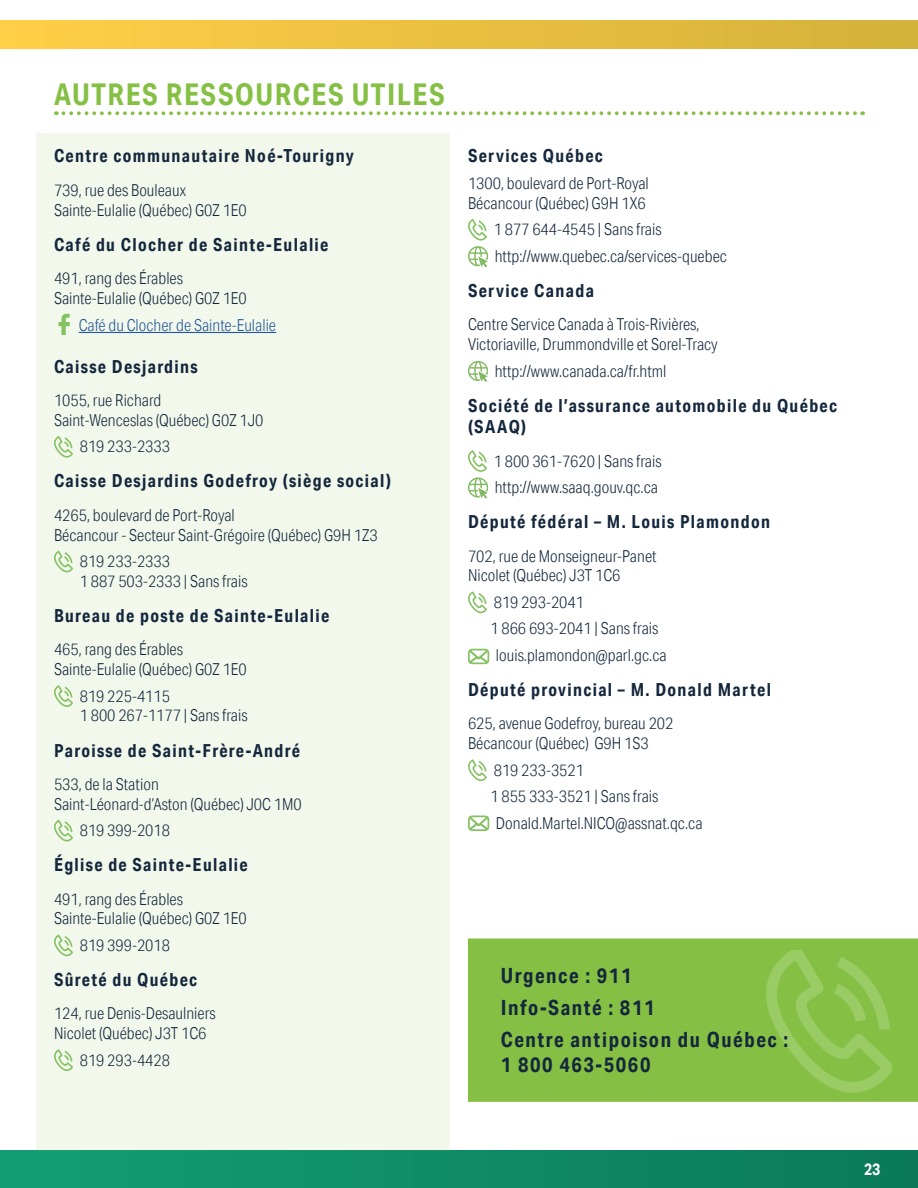
<style>
.page{position:relative;width:918px;height:1188px;background:#fff}
.page>*{position:absolute;margin:0;border:0;box-sizing:border-box;transform-origin:0 0}
.t1{font:700 30px "Aktiv Grotesk Cd";letter-spacing:.05em;color:#85c044}
.t2{font:700 21px/32px "Aktiv Grotesk Cd";letter-spacing:.075em;color:#14273c}
.t3{font:700 18px/21.6px "Aktiv Grotesk Cd";letter-spacing:.075em;color:#14273c}
.t4{font:300 16.5px/19.8px "Aktiv Grotesk Cd";color:#14273c}
.t5{font:300 16.5px "Aktiv Grotesk Cd";color:#245897}
.t6{font:700 16.5px "Aktiv Grotesk Cd";color:#fff}
</style>
<div class="page">
<div style="left:0;top:21px;width:918px;height:28px;background:linear-gradient(to right,#ffcf47,#d5b13a)"></div>
<div style="left:0;top:1151px;width:918px;height:37px;background:linear-gradient(to right,#149e74,#0a7a58)"></div>
<svg style="left:63px;top:111px;width:800px;height:4px"></svg>
<div style="left:36px;top:133px;width:414px;height:1018px;background:#f3f8ec"></div>
<hr style="left:79px;top:332px;width:197px;height:1px;background:#245897">
<svg style="left:58px;top:314px;width:12px;height:21px"></svg>
<svg style="left:54px;top:436px;width:19px;height:22px"></svg>
<svg style="left:54px;top:551px;width:19px;height:21px"></svg>
<svg style="left:54px;top:686px;width:19px;height:21px"></svg>
<svg style="left:54px;top:820px;width:19px;height:22px"></svg>
<svg style="left:54px;top:935px;width:19px;height:21px"></svg>
<svg style="left:54px;top:1050px;width:19px;height:21px"></svg>
<svg style="left:468px;top:219px;width:20px;height:48px"></svg>
<svg style="left:468px;top:361px;width:20px;height:21px"></svg>
<svg style="left:468px;top:451px;width:20px;height:47px"></svg>
<svg style="left:468px;top:592px;width:19px;height:21px"></svg>
<svg style="left:468px;top:649px;width:21px;height:15px"></svg>
<svg style="left:468px;top:760px;width:19px;height:21px"></svg>
<svg style="left:468px;top:816px;width:21px;height:15px"></svg>
<div style="left:468px;top:939px;width:450px;height:163px;background:#85c044"></div>
<svg style="left:767px;top:951px;width:125px;height:142px;background:#8bc34e"></svg>
<h1 class="t1" style="left:54px;top:75px;width:392px">AUTRES RESSOURCES UTILES</h1>
<p class="t3" style="left:54px;top:145px;width:301px">Centre communautaire Noé-Tourigny</p>
<p class="t4" style="left:54px;top:180px;width:194px">739, rue des Bouleaux<br>Sainte-Eulalie (Québec) G0Z 1E0</p>
<p class="t3" style="left:54px;top:233px;width:276px">Café du Clocher de Sainte-Eulalie</p>
<p class="t4" style="left:54px;top:268px;width:194px">491, rang des Érables<br>Sainte-Eulalie (Québec) G0Z 1E0</p>
<p class="t5" style="left:79px;top:316px;width:199px">Café du Clocher de Sainte-Eulalie</p>
<p class="t3" style="left:54px;top:355px;width:145px">Caisse Desjardins</p>
<p class="t4" style="left:54px;top:390px;width:211px">1055, rue Richard<br>Saint-Wenceslas (Québec) G0Z 1J0</p>
<p class="t4" style="left:80px;top:437px;width:92px">819 233-2333</p>
<p class="t3" style="left:54px;top:470px;width:339px">Caisse Desjardins Godefroy (siège social)</p>
<p class="t4" style="left:54px;top:505px;width:325px">4265, boulevard de Port-Royal<br>Bécancour - Secteur Saint-Grégoire (Québec) G9H 1Z3</p>
<p class="t4" style="left:80px;top:551px;width:169px">819 233-2333<br>1 887 503-2333 | Sans frais</p>
<p class="t3" style="left:54px;top:605px;width:277px">Bureau de poste de Sainte-Eulalie</p>
<p class="t4" style="left:54px;top:639px;width:194px">465, rang des Érables<br>Sainte-Eulalie (Québec) G0Z 1E0</p>
<p class="t4" style="left:80px;top:686px;width:169px">819 225-4115<br>1 800 267-1177 | Sans frais</p>
<p class="t3" style="left:54px;top:739px;width:248px">Paroisse de Saint-Frère-André</p>
<p class="t4" style="left:54px;top:774px;width:249px">533, de la Station<br>Saint-Léonard-d’Aston (Québec) J0C 1M0</p>
<p class="t4" style="left:80px;top:820px;width:92px">819 399-2018</p>
<p class="t3" style="left:54px;top:854px;width:195px">Église de Sainte-Eulalie</p>
<p class="t4" style="left:54px;top:889px;width:194px">491, rang des Érables<br>Sainte-Eulalie (Québec) G0Z 1E0</p>
<p class="t4" style="left:80px;top:935px;width:92px">819 399-2018</p>
<p class="t3" style="left:54px;top:969px;width:145px">Sûreté du Québec</p>
<p class="t4" style="left:54px;top:1004px;width:163px">124, rue Denis-Desaulniers<br>Nicolet (Québec) J3T 1C6</p>
<p class="t4" style="left:80px;top:1050px;width:92px">819 293-4428</p>
<p class="t3" style="left:468px;top:145px;width:136px">Services Québec</p>
<p class="t4" style="left:468px;top:173px;width:182px">1300, boulevard de Port-Royal<br>Bécancour (Québec) G9H 1X6</p>
<p class="t4" style="left:494px;top:216px;width:235px;line-height:26.5px">1 877 644-4545 | Sans frais http://www.quebec.ca/services-quebec</p>
<p class="t3" style="left:468px;top:280px;width:127px">Service Canada</p>
<p class="t4" style="left:468px;top:314px;width:251px">Centre Service Canada à Trois-Rivières,<br>Victoriaville, Drummondville et Sorel-Tracy</p>
<p class="t4" style="left:495px;top:361px;width:173px">http://www.canada.ca/fr.html</p>
<p class="t3" style="left:468px;top:394px;width:371px">Société de l’assurance automobile du Québec (SAAQ)</p>
<p class="t4" style="left:494px;top:447px;width:169px;line-height:26.5px">1 800 361-7620 | Sans frais http://www.saaq.gouv.qc.ca</p>
<p class="t3" style="left:468px;top:511px;width:304px">Député fédéral – M. Louis Plamondon</p>
<p class="t4" style="left:468px;top:546px;width:190px">702, rue de Monseigneur-Panet<br>Nicolet (Québec) J3T 1C6</p>
<p class="t4" style="left:494px;top:592px;width:92px">819 293-2041</p>
<p class="t4" style="left:490px;top:619px;width:169px">1 866 693-2041 | Sans frais</p>
<p class="t4" style="left:496px;top:645px;width:172px">louis.plamondon@parl.gc.ca</p>
<p class="t3" style="left:468px;top:679px;width:304px">Député provincial – M. Donald Martel</p>
<p class="t4" style="left:468px;top:714px;width:207px">625, avenue Godefroy, bureau 202<br>Bécancour (Québec) G9H 1S3</p>
<p class="t4" style="left:494px;top:760px;width:92px">819 233-3521</p>
<p class="t4" style="left:490px;top:787px;width:169px">1 855 333-3521 | Sans frais</p>
<p class="t4" style="left:496px;top:813px;width:208px">Donald.Martel.NICO@assnat.qc.ca</p>
<p class="t2" style="left:501px;top:959px;width:289px">Urgence : 911<br>Info-Santé : 811<br>Centre antipoison du Québec :</p>
<p class="t2" style="left:501px;top:1048px;width:151px">1 800 463-5060</p>
<p class="t6" style="left:864px;top:1159px;width:18px">23</p>
</div>
